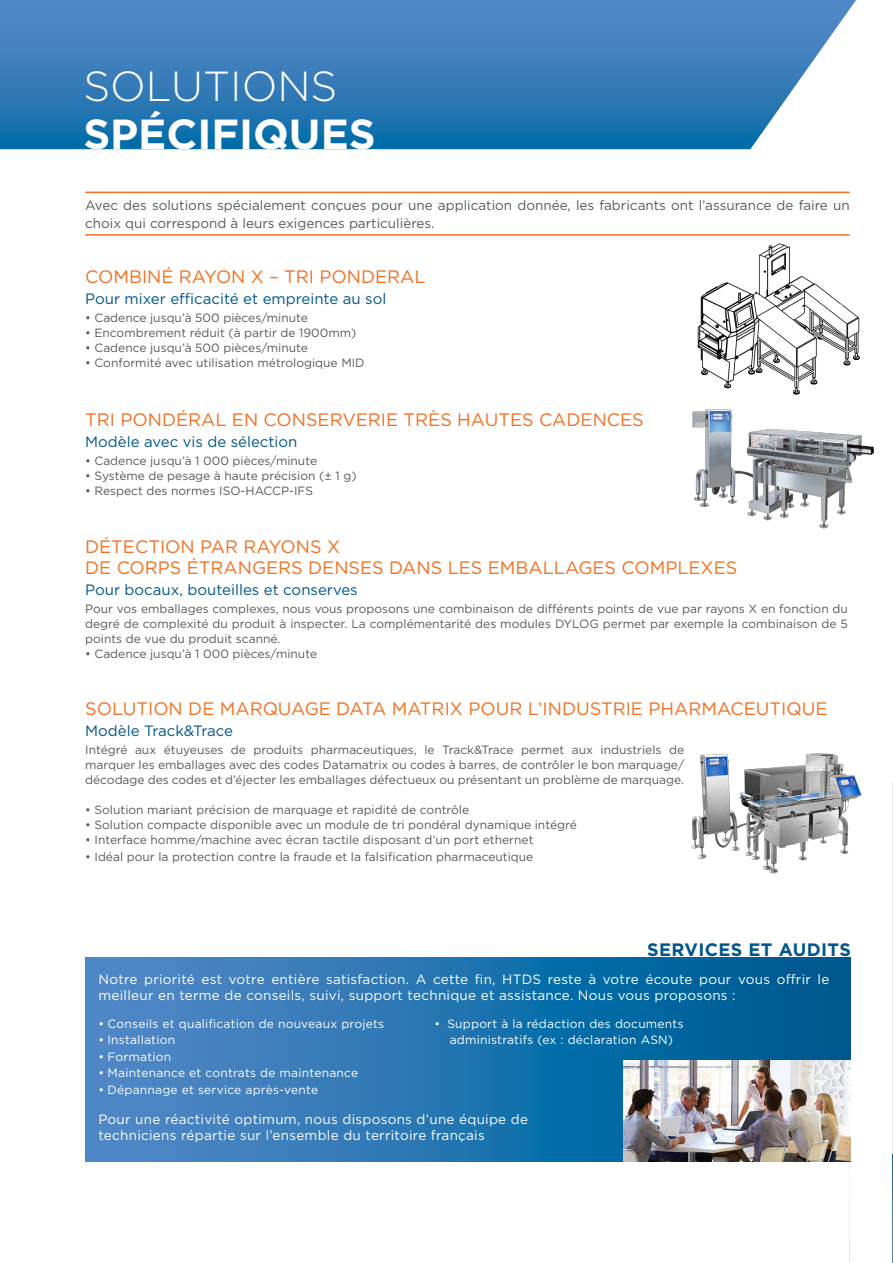
<style>
.page{position:relative;width:893px;height:1263px;background:#fff}
.page>*{position:absolute;margin:0;border:0;box-sizing:border-box;transform-origin:0 0}
.t1{font:700 42px "Gotham";color:#fff}
.t2{font:300 42px "Gotham";color:#fff}
.t3{font:18px/21px "Gotham";color:#f36f21}
.t4{font:700 18px "Gotham";letter-spacing:.02em;color:#00568c}
.t5{font:15px "Gotham";color:#00568c}
.t6{font:13.5px/16.5px "Gotham";letter-spacing:.02em;color:#fff}
.t7{font:13.5px/18px "Gotham";color:#58595b}
.t8{font:12px/15px "Gotham";color:#58595b;text-align:justify}
.t9{font:12px/16.5px "Gotham";letter-spacing:.02em;color:#fff;text-align:center}
</style>
<div class="page">
<svg style="left:748px;top:191px;width:145px;height:1072px"></svg>
<hr style="left:85px;top:192px;width:765px;height:1px;background:#f36f21">
<hr style="left:85px;top:234px;width:765px;height:2px;background:#f36f21">
<svg style="left:0;top:0;width:856px;height:149px;background:#4184bd"></svg>
<div style="left:850px;top:723px;width:42px;height:540px;background:#fff"></div>
<svg style="left:85px;top:957px;width:765px;height:204px;background:#2675b1"></svg>
<img style="left:692px;top:404px;width:187px;height:128px">
<img style="left:691px;top:748px;width:171px;height:134px">
<img style="left:623px;top:1061px;width:227px;height:100px">
<img style="left:697px;top:237px;width:168px;height:158px">
<h1 class="t2" style="left:83px;top:60px;width:256px">SOLUTIONS</h1>
<h1 class="t1" style="left:83px;top:107px;width:294px">SPÉCIFIQUES</h1>
<p class="t7" style="left:85px;top:195px;width:766px">Avec des solutions spécialement conçues pour une application donnée, les fabricants ont l’assurance de faire un choix qui correspond à leurs exigences particulières.</p>
<h2 class="t3" style="left:85px;top:266px;width:342px">COMBINÉ RAYON X – TRI PONDERAL</h2>
<p class="t5" style="left:85px;top:289px;width:303px">Pour mixer efficacité et empreinte au sol</p>
<p class="t8" style="left:85px;top:310px;width:224px">• Cadence jusqu’à 500 pièces/minute</p>
<p class="t8" style="left:85px;top:325px;width:273px">• Encombrement réduit (à partir de 1900mm)</p>
<p class="t8" style="left:85px;top:340px;width:224px">• Cadence jusqu’à 500 pièces/minute</p>
<p class="t8" style="left:85px;top:355px;width:281px">• Conformité avec utilisation métrologique MID</p>
<h2 class="t3" style="left:85px;top:408px;width:560px">TRI PONDÉRAL EN CONSERVERIE TRÈS HAUTES CADENCES</h2>
<p class="t5" style="left:85px;top:432px;width:214px">Modèle avec vis de sélection</p>
<p class="t8" style="left:85px;top:452px;width:233px">• Cadence jusqu’à 1 000 pièces/minute</p>
<p class="t8" style="left:85px;top:467px;width:273px">• Système de pesage à haute précision (± 1 g)</p>
<p class="t8" style="left:85px;top:482px;width:229px">• Respect des normes ISO-HACCP-IFS</p>
<h2 class="t3" style="left:85px;top:536px;width:654px">DÉTECTION PAR RAYONS X<br>DE CORPS ÉTRANGERS DENSES DANS LES EMBALLAGES COMPLEXES</h2>
<p class="t5" style="left:85px;top:580px;width:274px">Pour bocaux, bouteilles et conserves</p>
<p class="t8" style="left:85px;top:601px;width:764px">Pour vos emballages complexes, nous vous proposons une combinaison de différents points de vue par rayons X en fonction du degré de complexité du produit à inspecter. La complémentarité des modules DYLOG permet par exemple la combinaison de 5 points de vue du produit scanné.</p>
<p class="t8" style="left:85px;top:646px;width:233px">• Cadence jusqu’à 1 000 pièces/minute</p>
<h2 class="t3" style="left:85px;top:698px;width:744px">SOLUTION DE MARQUAGE DATA MATRIX POUR L’INDUSTRIE PHARMACEUTIQUE</h2>
<p class="t5" style="left:85px;top:721px;width:149px">Modèle Track&amp;Trace</p>
<p class="t8" style="left:85px;top:742px;width:600px">Intégré aux étuyeuses de produits pharmaceutiques, le Track&amp;Trace permet aux industriels de marquer les emballages avec des codes Datamatrix ou codes à barres, de contrôler le bon marquage/ décodage des codes et d’éjecter les emballages défectueux ou présentant un problème de marquage.</p>
<p class="t8" style="left:85px;top:802px;width:386px">• Solution mariant précision de marquage et rapidité de contrôle</p>
<p class="t8" style="left:85px;top:817px;width:493px">• Solution compacte disponible avec un module de tri pondéral dynamique intégré</p>
<p class="t8" style="left:85px;top:832px;width:450px">• Interface homme/machine avec écran tactile disposant d’un port ethernet</p>
<p class="t8" style="left:85px;top:848px;width:450px">• Idéal pour la protection contre la fraude et la falsification pharmaceutique</p>
<h2 class="t4" style="left:647px;top:937px;width:205px">SERVICES ET AUDITS</h2>
<p class="t6" style="left:98px;top:970px;width:732px">Notre priorité est votre entière satisfaction. A cette fin, HTDS reste à votre écoute pour vous offrir le meilleur en terme de conseils, suivi, support technique et assistance. Nous vous proposons :</p>
<p class="t9" style="left:98px;top:1015px;width:287px">• Conseils et qualification de nouveaux projets</p>
<p class="t9" style="left:98px;top:1031px;width:78px">• Installation</p>
<p class="t9" style="left:98px;top:1048px;width:74px">• Formation</p>
<p class="t9" style="left:98px;top:1064px;width:261px">• Maintenance et contrats de maintenance</p>
<p class="t9" style="left:98px;top:1081px;width:221px">• Dépannage et service après-vente</p>
<p class="t9" style="left:434px;top:1015px;width:251px">• Support à la rédaction des documents administratifs (ex : déclaration ASN)</p>
<p class="t6" style="left:98px;top:1110px;width:431px">Pour une réactivité optimum, nous disposons d’une équipe de techniciens répartie sur l’ensemble du territoire français</p>
</div>
